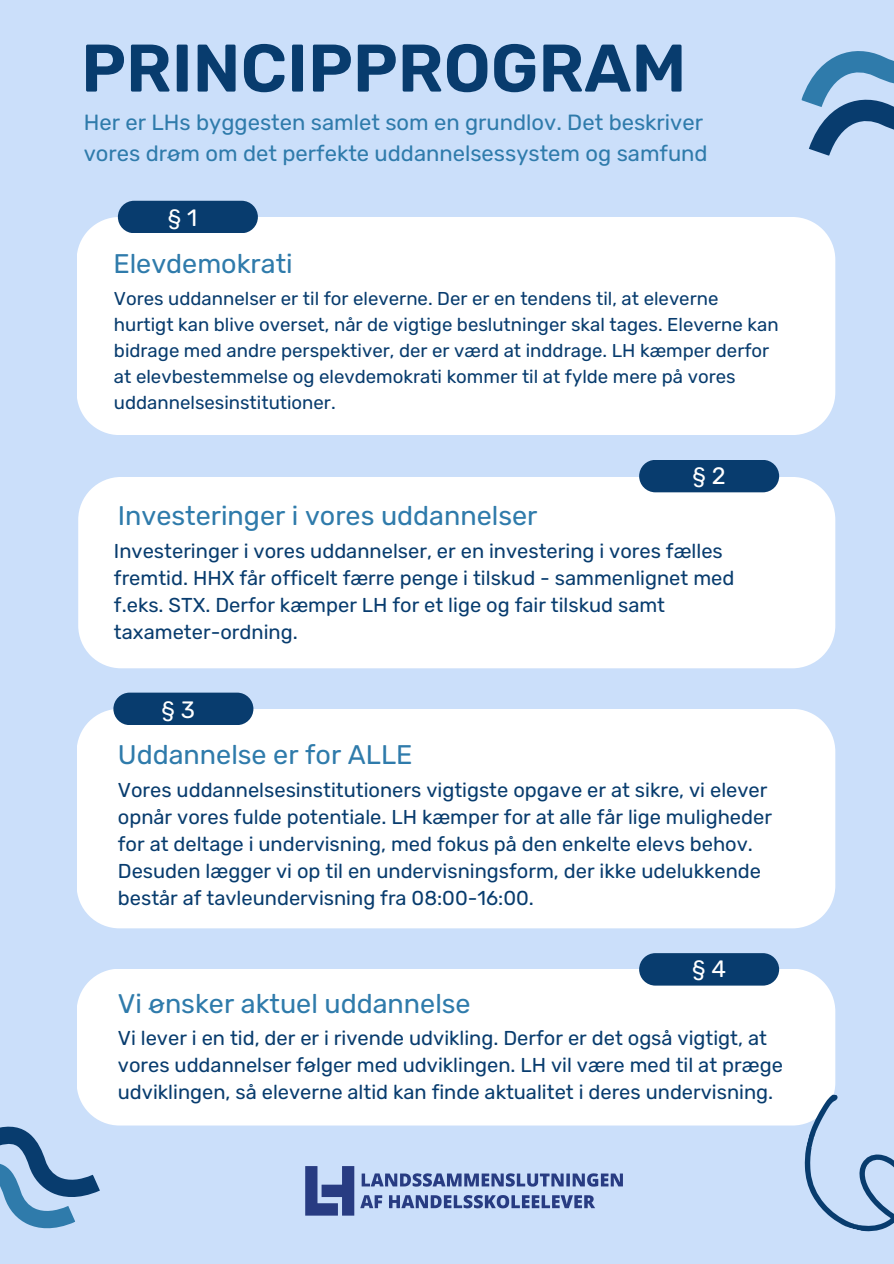
<style>
.page{position:relative;width:894px;height:1264px;background:#fff}
.page>*{position:absolute;margin:0;border:0;box-sizing:border-box;transform-origin:0 0}
.t1{font:600 67.05px "Rubik";color:#083c6e}
.t2{font:26.85px "Rubik";color:#2f7bab}
.t3{font:23.7px "Rubik";color:#fff}
.t4{font:21.9px/30.8px "Rubik";color:#2f7bab}
.t5{font:20.1px/27px "Rubik";color:#083c6e}
.t6{font:18.6px/26px "Rubik";color:#083c6e}
</style>
<div class="page">
<div style="left:0;top:0;width:893px;height:1263px;background:#cbdffa"></div>
<svg style="left:801px;top:51px;width:92px;height:105px"></svg>
<svg style="left:0;top:1126px;width:100px;height:103px"></svg>
<div style="left:78px;top:477px;width:757px;height:191px;background:#fff"></div>
<div style="left:77px;top:968px;width:758px;height:157px;background:#fff"></div>
<svg style="left:789px;top:1090px;width:104px;height:142px"></svg>
<div style="left:639px;top:460px;width:139px;height:32px;background:#083c6e;border-radius:16px"></div>
<div style="left:639px;top:953px;width:139px;height:32px;background:#083c6e;border-radius:16px"></div>
<div style="left:77px;top:217px;width:758px;height:218px;background:#fff"></div>
<div style="left:77px;top:709px;width:758px;height:219px;background:#fff"></div>
<div style="left:113px;top:692px;width:140px;height:33px;background:#083c6e;border-radius:16px"></div>
<div style="left:118px;top:201px;width:140px;height:32px;background:#083c6e;border-radius:16px"></div>
<svg style="left:305px;top:1166px;width:49px;height:49px"></svg>
<svg style="left:360px;top:1195px;width:22px;height:13px"></svg>
<svg style="left:389px;top:1195px;width:206px;height:13px"></svg>
<svg style="left:361px;top:1173px;width:261px;height:13px"></svg>
<p class="t1" style="left:81px;top:29px;width:606px">PRINCIPPROGRAM</p>
<p class="t4" style="left:84px;top:107px;width:625px">Her er LHs byggesten samlet som en grundlov. Det beskriver vores drøm om det perfekte uddannelsessystem og samfund</p>
<p class="t3" style="left:168px;top:204px;width:31px">§1</p>
<p class="t2" style="left:113px;top:248px;width:181px">Elevdemokrati</p>
<p class="t6" style="left:114px;top:286px;width:666px">Vores uddannelser er til for eleverne. Der er en tendens til, at eleverne hurtigt kan blive overset, når de vigtige beslutninger skal tages. Eleverne kan bidrage med andre perspektiver, der er værd at inddrage. LH kæmper derfor at elevbestemmelse og elevdemokrati kommer til at fylde mere på vores uddannelsesinstitutioner.</p>
<p class="t2" style="left:118px;top:500px;width:421px">Investeringer i vores uddannelser</p>
<p class="t3" style="left:692px;top:461px;width:35px">§2</p>
<p class="t5" style="left:114px;top:538px;width:621px">Investeringer i vores uddannelser, er en investering i vores fælles fremtid. HHX får officelt færre penge i tilskud - sammenlignet med f.eks. STX. Derfor kæmper LH for et lige og fair tilskud samt taxameter-ordning.</p>
<p class="t3" style="left:161px;top:696px;width:35px">§3</p>
<p class="t2" style="left:118px;top:738px;width:296px">Uddannelse er for ALLE</p>
<p class="t5" style="left:118px;top:776px;width:655px">Vores uddannelsesinstitutioners vigtigste opgave er at sikre, vi elever opnår vores fulde potentiale. LH kæmper for at alle får lige muligheder for at deltage i undervisning, med fokus på den enkelte elevs behov.<br>Desuden lægger vi op til en undervisningsform, der ikke udelukkende består af tavleundervisning fra 08:00-16:00.</p>
<p class="t3" style="left:692px;top:954px;width:35px">§4</p>
<p class="t2" style="left:118px;top:987px;width:354px">Vi ønsker aktuel uddannelse</p>
<p class="t5" style="left:118px;top:1024px;width:666px">Vi lever i en tid, der er i rivende udvikling. Derfor er det også vigtigt, at vores uddannelser følger med udviklingen. LH vil være med til at præge udviklingen, så eleverne altid kan finde aktualitet i deres undervisning.</p>
</div>
